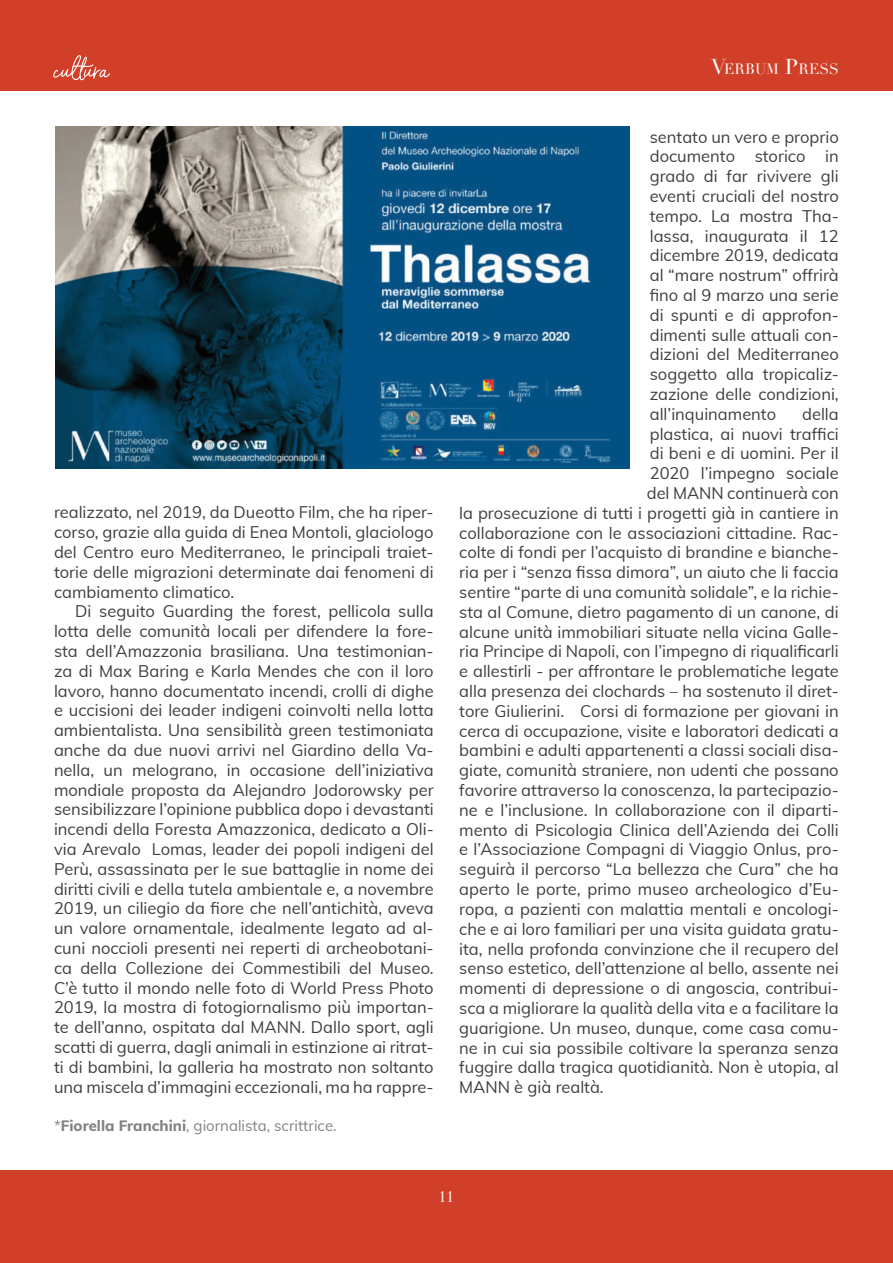
<style>
.page{position:relative;width:893px;height:1263px;background:#fff}
.page>*{position:absolute;margin:0;border:0;box-sizing:border-box;transform-origin:0 0}
.t1{font:16.5px/19.8px "Muli";color:#3e3e3f;text-align:justify}
.t2{font:15px "Muli";color:#808285}
.t3{font:15px "Didot";color:#fff}
.t4{font:14.7px "Didot";color:#fff}
.s1{font-weight:800}
.s2{font-size:21px}
</style>
<div class="page">
<div style="left:0;top:0;width:893px;height:90px;background:#d13f28"></div>
<div style="left:0;top:1170px;width:893px;height:93px;background:#d13f28"></div>
<img style="left:55px;top:126px;width:574px;height:342px">
<svg style="left:53px;top:55px;width:57px;height:25px"></svg>
<p class="t1" style="left:54px;top:502px;width:381px">realizzato, nel 2019, da Dueotto Film, che ha riper&shy;corso, grazie alla guida di Enea Montoli, glaciologo del Centro euro Mediterraneo, le principali traiet&shy;torie delle migrazioni determinate dai fenomeni di cambiamento climatico.</p>
<p class="t1" style="left:54px;top:601px;width:381px;text-indent:21px">Di seguito Guarding the forest, pellicola sulla lotta delle comunità locali per difendere la fore&shy;sta dell’Amazzonia brasiliana. Una testimonian&shy;za di Max Baring e Karla Mendes che con il loro lavoro, hanno documentato incendi, crolli di dighe e uccisioni dei leader indigeni coinvolti nella lotta ambientalista. Una sensibilità green testimoniata anche da due nuovi arrivi nel Giardino della Va&shy;nella, un melograno, in occasione dell’iniziativa mondiale proposta da Alejandro Jodorowsky per sensibilizzare l’opinione pubblica dopo i devastanti incendi della Foresta Amazzonica, dedicato a Oli&shy;via Arevalo Lomas, leader dei popoli indigeni del Perù, assassinata per le sue battaglie in nome dei diritti civili e della tutela ambientale e, a novembre 2019, un ciliegio da fiore che nell’antichità, aveva un valore ornamentale, idealmente legato ad al&shy;cuni noccioli presenti nei reperti di archeobotani&shy;ca della Collezione dei Commestibili del Museo.<br>C’è tutto il mondo nelle foto di World Press Photo 2019, la mostra di fotogiornalismo più importan&shy;te dell’anno, ospitata dal MANN. Dallo sport, agli scatti di guerra, dagli animali in estinzione ai ritrat&shy;ti di bambini, la galleria ha mostrato non soltanto una miscela d’immagini eccezionali, ma ha rappre-</p>
<p class="t2" style="left:54px;top:1115px;width:284px">*<span class="s1">Fiorella Franchini</span>, giornalista, scrittrice.</p>
<p class="t4" style="left:711px;top:60px;width:129px"><span class="s2">V</span>ERBUM <span class="s2">P</span>RESS</p>
<p class="t1" style="left:650px;top:126px;width:191px">sentato un vero e proprio documento storico in grado di far rivivere gli eventi cruciali del nostro tempo. La mostra Tha&shy;lassa, inaugurata il 12 dicembre 2019, dedicata al “mare nostrum” offrirà fino al 9 marzo una serie di spunti e di approfon&shy;dimenti sulle attuali con&shy;dizioni del Mediterraneo soggetto alla tropicaliz&shy;zazione delle condizioni, all’inquinamento</p>
<p class="t1" style="left:802px;top:403px;width:38px">della</p>
<p class="t1" style="left:650px;top:423px;width:191px">plastica, ai nuovi traffici</p>
<p class="t1" style="left:650px;top:443px;width:191px">di beni e di uomini. Per il</p>
<p class="t1" style="left:650px;top:463px;width:190px">2020 l’impegno sociale</p>
<p class="t1" style="left:647px;top:482px;width:194px">del MANN continuerà con</p>
<p class="t1" style="left:459px;top:502px;width:381px">la prosecuzione di tutti i progetti già in cantiere in</p>
<p class="t1" style="left:459px;top:522px;width:381px">collaborazione con le associazioni cittadine. Rac-</p>
<p class="t1" style="left:459px;top:542px;width:381px">colte di fondi per l’acquisto di brandine e bianche-</p>
<p class="t1" style="left:459px;top:562px;width:381px">ria per i “senza fissa dimora”, un aiuto che li faccia</p>
<p class="t1" style="left:459px;top:581px;width:381px">sentire “parte di una comunità solidale”, e la richie-</p>
<p class="t1" style="left:459px;top:601px;width:381px">sta al Comune, dietro pagamento di un canone, di</p>
<p class="t1" style="left:459px;top:621px;width:381px">alcune unità immobiliari situate nella vicina Galle-</p>
<p class="t1" style="left:459px;top:641px;width:381px">ria Principe di Napoli, con l’impegno di riqualificarli</p>
<p class="t1" style="left:459px;top:661px;width:381px">e allestirli - per affrontare le problematiche legate</p>
<p class="t1" style="left:459px;top:680px;width:381px">alla presenza dei clochards – ha sostenuto il diret-</p>
<p class="t1" style="left:459px;top:700px;width:381px">tore Giulierini. Corsi di formazione per giovani in</p>
<p class="t1" style="left:459px;top:720px;width:381px">cerca di occupazione, visite e laboratori dedicati a</p>
<p class="t1" style="left:459px;top:740px;width:381px">bambini e adulti appartenenti a classi sociali disa-</p>
<p class="t1" style="left:459px;top:760px;width:381px">giate, comunità straniere, non udenti che possano</p>
<p class="t1" style="left:459px;top:779px;width:381px">favorire attraverso la conoscenza, la partecipazio-</p>
<p class="t1" style="left:459px;top:799px;width:381px">ne e l’inclusione. In collaborazione con il diparti-</p>
<p class="t1" style="left:459px;top:819px;width:381px">mento di Psicologia Clinica dell’Azienda dei Colli</p>
<p class="t1" style="left:459px;top:839px;width:381px">e l’Associazione Compagni di Viaggio Onlus, pro-</p>
<p class="t1" style="left:459px;top:859px;width:381px">seguirà il percorso “La bellezza che Cura” che ha</p>
<p class="t1" style="left:459px;top:878px;width:381px">aperto le porte, primo museo archeologico d’Eu-</p>
<p class="t1" style="left:459px;top:898px;width:381px">ropa, a pazienti con malattia mentali e oncologi-</p>
<p class="t1" style="left:459px;top:918px;width:381px">che e ai loro familiari per una visita guidata gratu-</p>
<p class="t1" style="left:459px;top:938px;width:381px">ita, nella profonda convinzione che il recupero del</p>
<p class="t1" style="left:459px;top:958px;width:381px">senso estetico, dell’attenzione al bello, assente nei</p>
<p class="t1" style="left:459px;top:977px;width:381px">momenti di depressione o di angoscia, contribui-</p>
<p class="t1" style="left:459px;top:997px;width:381px">sca a migliorare la qualità della vita e a facilitare la</p>
<p class="t1" style="left:459px;top:1017px;width:381px">guarigione. Un museo, dunque, come casa comu-</p>
<p class="t1" style="left:459px;top:1037px;width:381px">ne in cui sia possibile coltivare la speranza senza</p>
<p class="t1" style="left:459px;top:1057px;width:381px">fuggire dalla tragica quotidianità. Non è utopia, al</p>
<p class="t1" style="left:459px;top:1076px;width:146px">MANN è già realtà.</p>
<p class="t3" style="left:438px;top:1188px;width:17px">11</p>
</div>
